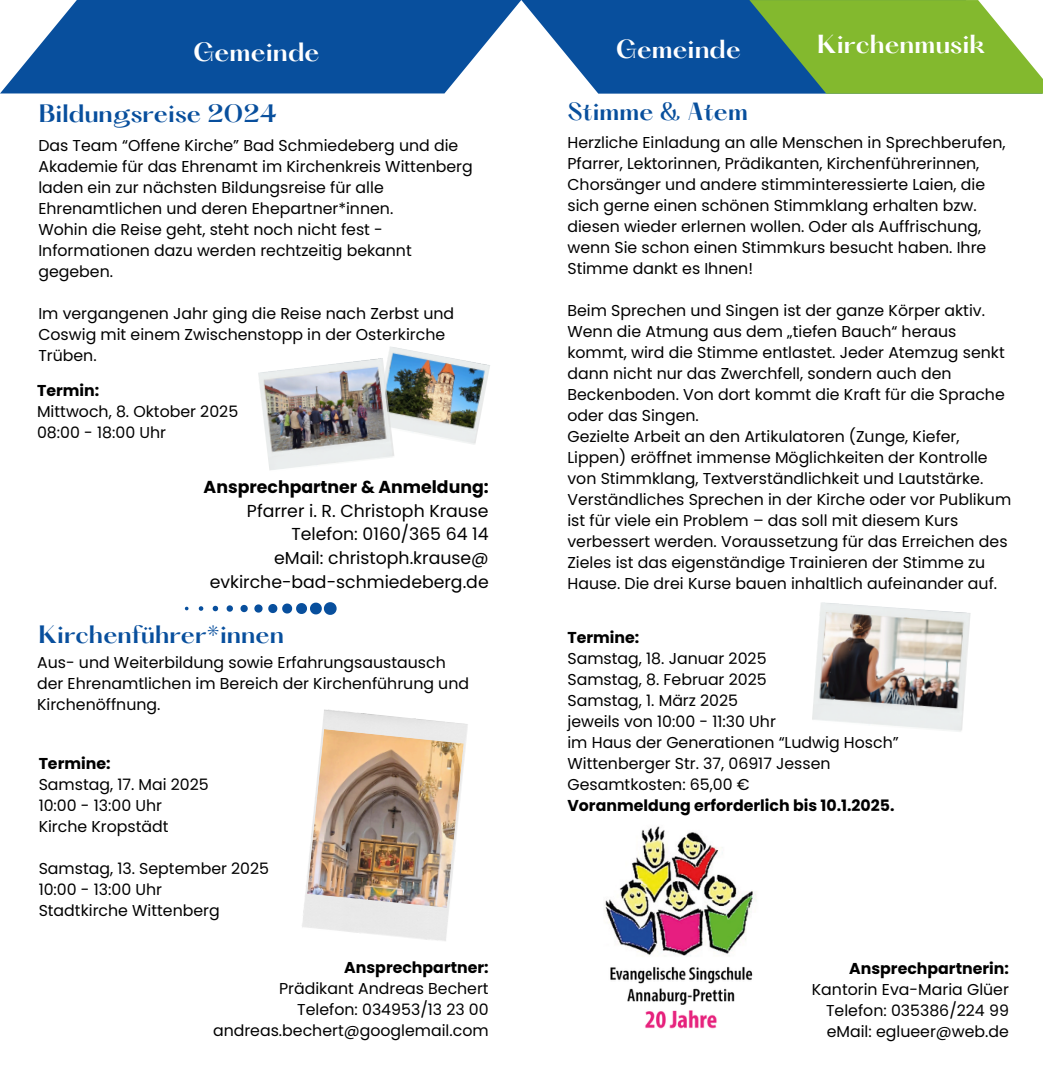
<style>
.page{position:relative;width:1043px;height:1071px;background:#fff}
.page>*{position:absolute;margin:0;border:0;box-sizing:border-box;transform-origin:0 0}
.t1{font:600 23.1px "Hatton";color:#fff}
.t2{font:600 22.93px "Hatton";color:#fff}
.t3{font:600 22.05px "Hatton";color:#084f9d}
.t4{font:600 21.7px "Hatton";color:#084f9d}
.t5{font:17.32px "Poppins";color:#000}
.t6{font:700 17.32px "Poppins";color:#000}
.t7{font:15.75px/21px "Poppins";color:#000}
.t8{font:700 15.75px "Poppins";color:#000}
</style>
<div class="page">
<svg style="left:0;top:0;width:521px;height:93px;background:#2c68ab"></svg>
<img style="left:388px;top:346px;width:102px;height:99px">
<img style="left:258px;top:358px;width:136px;height:112px">
<svg style="left:268px;top:602px;width:68px;height:13px"></svg>
<svg style="left:254px;top:604px;width:8px;height:9px"></svg>
<svg style="left:240px;top:605px;width:8px;height:7px"></svg>
<svg style="left:226px;top:605px;width:7px;height:7px"></svg>
<svg style="left:212px;top:606px;width:6px;height:5px"></svg>
<svg style="left:199px;top:606px;width:4px;height:5px"></svg>
<img style="left:307px;top:729px;width:156px;height:179px">
<img style="left:812px;top:602px;width:158px;height:130px">
<img style="left:604px;top:826px;width:152px;height:203px">
<svg style="left:521px;top:0;width:228px;height:94px;fill:#084f9d"></svg>
<svg style="left:749px;top:0;width:293px;height:94px;background:#7db150"></svg>
<p class="t1" style="left:193px;top:41px;width:128px">Gemeinde</p>
<p class="t3" style="left:39px;top:103px;width:240px">Bildungsreise 2024</p>
<p class="t7" style="left:38px;top:135px;width:436px">Das Team “Offene Kirche” Bad Schmiedeberg und die Akademie für das Ehrenamt im Kirchenkreis Wittenberg laden ein zur nächsten Bildungsreise für alle Ehrenamtlichen und deren Ehepartner*innen.</p>
<p class="t7" style="left:38px;top:219px;width:375px">Wohin die Reise geht, steht noch nicht fest -<br>Informationen dazu werden rechtzeitig bekannt gegeben.</p>
<p class="t7" style="left:38px;top:303px;width:417px">Im vergangenen Jahr ging die Reise nach Zerbst und<br>Coswig mit einem Zwischenstopp in der Osterkirche<br>Trüben.</p>
<p class="t8" style="left:37px;top:379px;width:64px">Termin:</p>
<p class="t7" style="left:37px;top:401px;width:203px">Mittwoch, 8. Oktober 2025</p>
<p class="t7" style="left:37px;top:422px;width:130px">08:00 - 18:00 Uhr</p>
<p class="t6" style="left:203px;top:475px;width:286px">Ansprechpartner &amp; Anmeldung:</p>
<p class="t5" style="left:247px;top:499px;width:243px">Pfarrer i. R. Christoph Krause</p>
<p class="t5" style="left:291px;top:522px;width:199px">Telefon: 0160/365 64 14</p>
<p class="t5" style="left:274px;top:546px;width:216px">eMail: christoph.krause@</p>
<p class="t5" style="left:210px;top:569px;width:280px">evkirche-bad-schmiedeberg.de</p>
<p class="t3" style="left:38px;top:624px;width:247px">Kirchenführer*innen</p>
<p class="t7" style="left:37px;top:652px;width:433px">Aus- und Weiterbildung sowie Erfahrungsaustausch der Ehrenamtlichen im Bereich der Kirchenfü hrung und<br>Kirchenöffnung.</p>
<p class="t8" style="left:39px;top:752px;width:73px">Termine:</p>
<p class="t7" style="left:39px;top:774px;width:172px">Samstag, 17. Mai 2025</p>
<p class="t7" style="left:39px;top:795px;width:125px">10:00 - 13:00 Uhr</p>
<p class="t7" style="left:39px;top:816px;width:131px">Kirche Kropstädt</p>
<p class="t7" style="left:39px;top:858px;width:232px">Samstag, 13. September 2025</p>
<p class="t7" style="left:39px;top:879px;width:125px">10:00 - 13:00 Uhr</p>
<p class="t7" style="left:39px;top:900px;width:182px">Stadtkirche Wittenberg</p>
<p class="t8" style="left:344px;top:957px;width:146px">Ansprechpartner:</p>
<p class="t7" style="left:279px;top:978px;width:211px">Prädikant Andreas Bechert</p>
<p class="t7" style="left:297px;top:999px;width:193px">Telefon: 034953/13 23 00</p>
<p class="t7" style="left:213px;top:1020px;width:277px">andreas.bechert@googlemail.com</p>
<p class="t2" style="left:615px;top:39px;width:126px">Gemeinde</p>
<p class="t2" style="left:817px;top:34px;width:170px">Kirchenmusik</p>
<p class="t4" style="left:567px;top:102px;width:182px">Stimme &amp; Atem</p>
<h1 class="t7" style="left:567px;top:132px;width:439px">Herzliche Einladung an alle Menschen in Sprechberufen, Pfarrer, Lektorinnen, Prädikanten, Kirchenführerinnen, Chorsänger und andere stimminteressierte Laien, die sich gerne einen schönen Stimmklang erhalten bzw. diesen wieder erlernen wollen. Oder als Auffrischung, wenn Sie schon einen Stimmkurs besucht haben. Ihre Stimme dankt es Ihnen!</h1>
<h1 class="t7" style="left:567px;top:300px;width:439px">Beim Sprechen und Singen ist der ganze Körper aktiv.<br>Wenn die Atmung aus dem „tiefen Bauch“ heraus kommt, wird die Stimme entlastet. Jeder Atemzug senkt dann nicht nur das Zwerchfell, sondern auch den Beckenboden. Von dort kommt die Kraft für die Sprache oder das Singen.</h1>
<h1 class="t7" style="left:567px;top:426px;width:445px">Gezielte Arbeit an den Artikulatoren (Zunge, Kiefer, Lippen) eröffnet immense Möglichkeiten der Kontrolle von Stimmklang, Textverständlichkeit und Lautstärke.<br>Verständliches Sprechen in der Kirche oder vor Publikum ist für viele ein Problem – das soll mit diesem Kurs verbessert werden. Voraussetzung für das Erreichen des Zieles ist das eigenständige Trainieren der Stimme zu Hause. Die drei Kurse bauen inhaltlich aufeinander auf.</h1>
<p class="t8" style="left:567px;top:626px;width:73px">Termine:</p>
<p class="t7" style="left:567px;top:648px;width:200px">Samstag, 18. Januar 2025</p>
<p class="t7" style="left:567px;top:669px;width:201px">Samstag, 8. Februar 2025</p>
<p class="t7" style="left:567px;top:690px;width:172px">Samstag, 1. März 2025</p>
<p class="t7" style="left:567px;top:711px;width:210px">jeweils von 10:00 - 11:30 Uhr</p>
<p class="t7" style="left:567px;top:732px;width:333px">im Haus der Generationen “Ludwig Hosch”</p>
<p class="t7" style="left:567px;top:753px;width:264px">Wittenberger Str. 37, 06917 Jessen</p>
<p class="t7" style="left:567px;top:774px;width:184px">Gesamtkosten: 65,00 €</p>
<p class="t8" style="left:567px;top:794px;width:328px">Voranmeldung erforderlich bis 10.1.2025.</p>
<p class="t8" style="left:849px;top:957px;width:161px">Ansprechpartnerin:</p>
<p class="t7" style="left:811px;top:979px;width:198px">Kantorin Eva-Maria Glüer</p>
<p class="t7" style="left:825px;top:1000px;width:184px">Telefon: 035386/224 99</p>
<p class="t7" style="left:826px;top:1021px;width:184px">eMail: eglueer@web.de</p>
</div>
